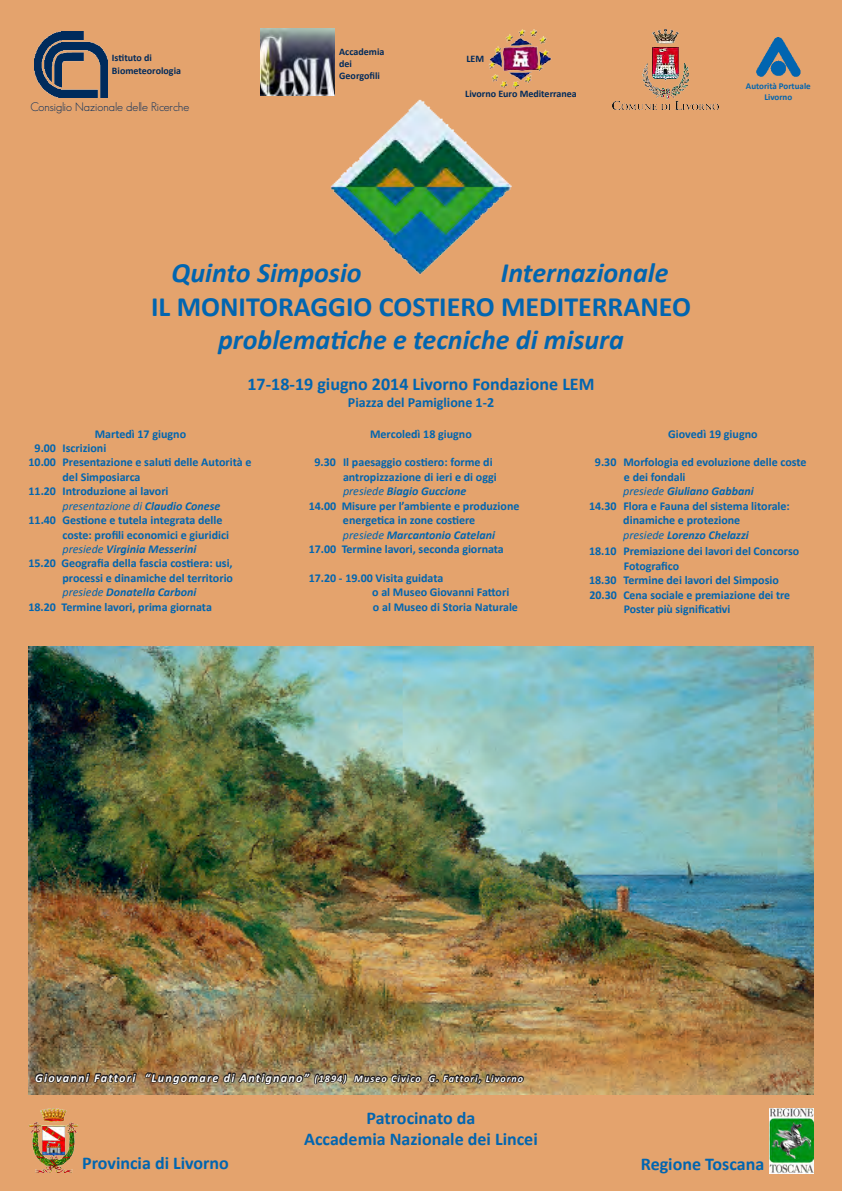
<style>
.page{position:relative;width:842px;height:1191px;background:#e4a36d}
.page>*{position:absolute;margin:0;border:0;box-sizing:border-box;transform-origin:0 0}
.t1{font:italic 700 28px "Calibri";color:#0165b0}
.t2{font:700 28px "Calibri";color:#0165b0}
.t3{font:700 18px/21.6px "Calibri";color:#0165b0;text-align:center}
.t4{font:700 14px "Calibri";color:#0165b0}
.t5{font:700 12px/14.4px "Calibri";color:#0165b0}
.t6{font:italic 700 12px "Calibri";color:#0165b0}
.t7{font:italic 700 12px "Calibri";letter-spacing:.11em;color:#fff}
.t8{font:300 12px "Geosans";color:#002a5b}
.t9{font:italic 12px "Calibri";color:#0165b0}
.t10{font:700 10px/12px "Calibri";color:#002a5b}
.t11{font:700 9px/10.8px "Calibri";color:#0165b0;text-align:center}
.s1{font-weight:400}
.s2{font-weight:700}
.s3{font-size:10px}
</style>
<div class="page">
<img style="left:489px;top:29px;width:63px;height:59px">
<img style="left:613px;top:29px;width:106px;height:81px">
<img style="left:261px;top:28px;width:74px;height:67px">
<img style="left:330px;top:99px;width:182px;height:176px">
<img style="left:756px;top:37px;width:45px;height:40px">
<img style="left:28px;top:1108px;width:51px;height:65px">
<img style="left:769px;top:1108px;width:45px;height:65px">
<img style="left:35px;top:32px;width:72px;height:65px">
<img style="left:29px;top:647px;width:784px;height:447px">
<img style="left:33px;top:1045px;width:492px;height:50px">
<p class="t10" style="left:112px;top:52px;width:71px;line-height:13px">Istituto di<br>Biometeorologia</p>
<p class="t10" style="left:339px;top:46px;width:47px">Accademia dei<br>Georgofili</p>
<p class="t10" style="left:466px;top:52px;width:19px">LEM</p>
<p class="t10" style="left:465px;top:88px;width:113px">Livorno Euro Mediterranea</p>
<p class="t11" style="left:746px;top:81px;width:66px">Autorità Portuale<br>Livorno</p>
<p class="t8" style="left:30px;top:100px;width:160px">Consiglio Nazionale delle Ricerche</p>
<h1 class="t1" style="left:171px;top:255px;width:192px">Quinto Simposio</h1>
<h1 class="t1" style="left:501px;top:255px;width:169px">Internazionale</h1>
<h1 class="t2" style="left:151px;top:288px;width:541px">IL MONITORAGGIO COSTIERO MEDITERRANEO</h1>
<h1 class="t1" style="left:218px;top:322px;width:407px">problematiche e tecniche di misura</h1>
<h2 class="t3" style="left:247px;top:373px;width:348px">17-18-19 giugno 2014 Livorno Fondazione LEM</h2>
<p class="t4" style="left:348px;top:393px;width:148px">Piazza del Pamiglione 1-2</p>
<p class="t5" style="left:370px;top:426px;width:103px">Mercoledì 18 giugno</p>
<p class="t5" style="left:314px;top:455px;width:180px">9.30 Il paesaggio costiero: forme di</p>
<p class="t5" style="left:343px;top:470px;width:155px">antropizzazione di ieri e di oggi</p>
<p class="t6" style="left:343px;top:483px;width:125px"><span class="s1">presiede</span> Biagio Guccione</p>
<p class="t5" style="left:309px;top:498px;width:212px">14.00 Misure per l’ambiente e produzione</p>
<p class="t5" style="left:343px;top:513px;width:134px">energetica in zone costiere</p>
<p class="t6" style="left:343px;top:527px;width:153px"><span class="s1">presiede</span> Marcantonio Catelani</p>
<p class="t5" style="left:309px;top:542px;width:197px">17.00 Termine lavori, seconda giornata</p>
<p class="t5" style="left:372px;top:570px;width:147px;text-indent:-63px">17.20 - 19.00 Visita guidata<br>o al Museo Giovanni Fattori o al Museo di Storia Naturale</p>
<p class="t5" style="left:668px;top:426px;width:91px">Giovedì 19 giugno</p>
<p class="t5" style="left:595px;top:455px;width:213px">9.30 Morfologia ed evoluzione delle coste</p>
<p class="t5" style="left:624px;top:470px;width:63px">e dei fondali</p>
<p class="t6" style="left:623px;top:483px;width:132px"><span class="s1">presiede</span> Giuliano Gabbani</p>
<p class="t5" style="left:589px;top:498px;width:202px">14.30 Flora e Fauna del sistema litorale:</p>
<p class="t5" style="left:623px;top:513px;width:119px">dinamiche e protezione</p>
<p class="t6" style="left:623px;top:527px;width:127px"><span class="s1">presiede</span> Lorenzo Chelazzi</p>
<p class="t5" style="left:589px;top:544px;width:212px">18.10 Premiazione dei lavori del Concorso</p>
<p class="t5" style="left:624px;top:558px;width:57px">Fotografico</p>
<p class="t5" style="left:589px;top:573px;width:191px">18.30 Termine dei lavori del Simposio</p>
<p class="t5" style="left:589px;top:587px;width:202px">20.30 Cena sociale e premiazione dei tre</p>
<p class="t5" style="left:624px;top:602px;width:108px">Poster più significativi</p>
<p class="t5" style="left:95px;top:426px;width:93px">Martedì 17 giugno</p>
<p class="t5" style="left:35px;top:441px;width:73px">9.00 Iscrizioni</p>
<p class="t5" style="left:29px;top:455px;width:224px">10.00 Presentazione e saluti delle Autorità e</p>
<p class="t5" style="left:63px;top:470px;width:80px">del Simposiarca</p>
<p class="t5" style="left:29px;top:484px;width:142px">11.20 Introduzione ai lavori</p>
<p class="t9" style="left:63px;top:497px;width:159px">presentazione di <span class="s2">Claudio Conese</span></p>
<p class="t5" style="left:29px;top:513px;width:195px">11.40 Gestione e tutela integrata delle</p>
<p class="t5" style="left:63px;top:527px;width:168px">coste: profili economici e giuridici</p>
<p class="t6" style="left:63px;top:541px;width:135px"><span class="s1">presiede</span> Virginia Messerini</p>
<p class="t5" style="left:28px;top:556px;width:206px">15.20 Geografia della fascia costiera: usi,</p>
<p class="t5" style="left:63px;top:570px;width:172px">processi e dinamiche del territorio</p>
<p class="t6" style="left:63px;top:584px;width:135px"><span class="s1">presiede</span> Donatella Carboni</p>
<p class="t5" style="left:28px;top:599px;width:185px">18.20 Termine lavori, prima giornata</p>
<p class="t7" style="left:35px;top:1070px;width:489px">Giovanni Fattori “Lungomare di Antignano” <span class="s3">(1894) Museo Civico G. Fattori, Livorno</span></p>
<h2 class="t3" style="left:304px;top:1106px;width:235px">Patrocinato da<br>Accademia Nazionale dei Lincei</h2>
<h2 class="t3" style="left:82px;top:1152px;width:148px">Provincia di Livorno</h2>
<h2 class="t3" style="left:641px;top:1152px;width:125px">Regione Toscana</h2>
</div>
